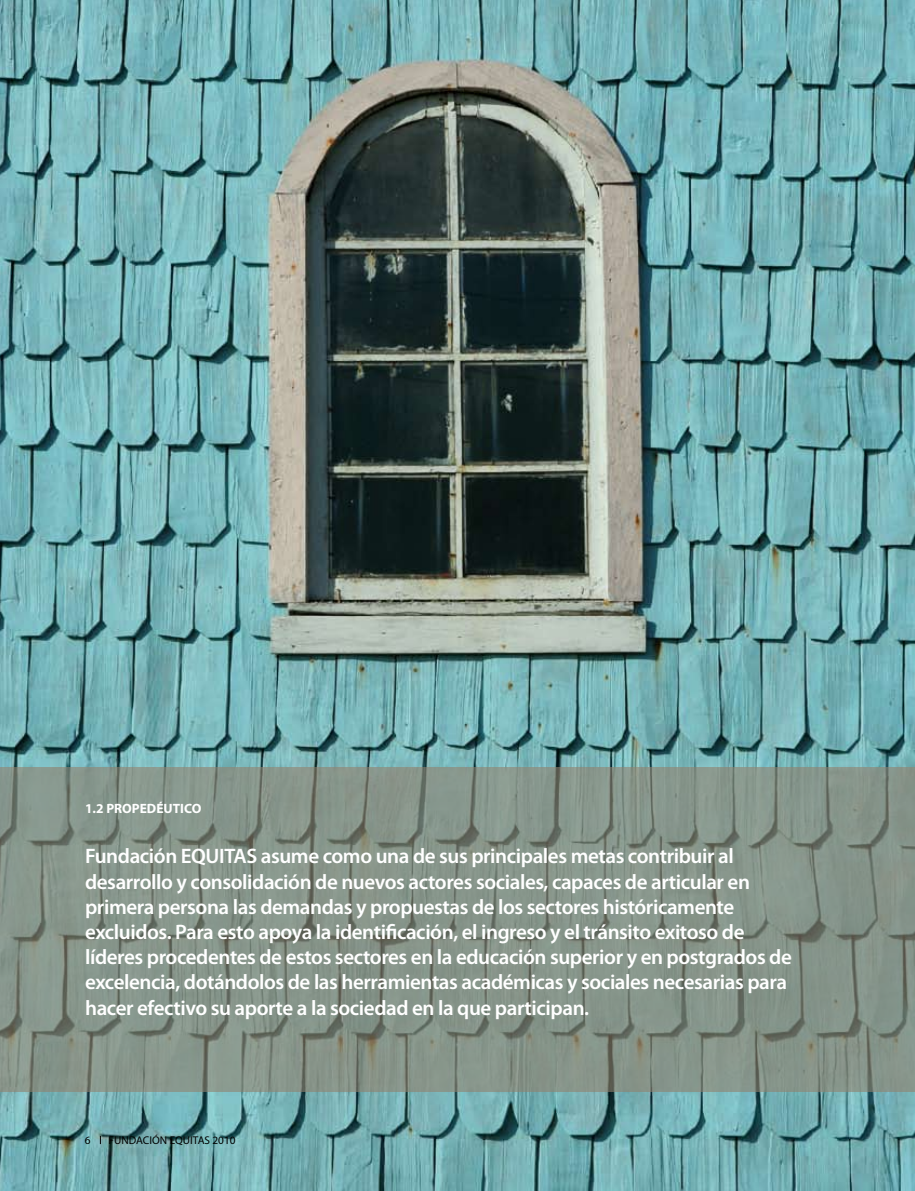
<style>
.page{position:relative;width:915px;height:1191px;background:#fff}
.page>*{position:absolute;margin:0;border:0;box-sizing:border-box;transform-origin:0 0}
.t1{font:600 21px/25.2px "Myriad Pro";letter-spacing:-.02em;color:#fff}
.t2{font:700 13.5px "Myriad Pro";color:#fff}
.t3{font:11.25px "Myriad Pro";color:#000}
</style>
<div class="page">
<img style="left:0;top:0;width:914px;height:1191px">
<svg style="left:0;top:767px;width:914px;height:324px;background:#839186"></svg>
<p class="t2" style="left:85px;top:799px;width:118px">1.2 PROPEDÉUTICO</p>
<p class="t1" style="left:85px;top:843px;width:708px">Fundación EQUITAS asume como una de sus principales metas contribuir al desarrollo y consolidación de nuevos actores sociales, capaces de articular en primera persona las demandas y propuestas de los sectores históricamente excluidos. Para esto apoya la identificación, el ingreso y el tránsito exitoso de líderes procedentes de estos sectores en la educación superior y en postgrados de excelencia, dotándolos de las herramientas académicas y sociales necesarias para hacer efectivo su aporte a la sociedad en la que participan.</p>
<p class="t3" style="left:85px;top:1133px;width:7px">6</p>
<p class="t3" style="left:109px;top:1133px;width:128px">FUNDACIÓN EQUITAS 2010</p>
</div>
